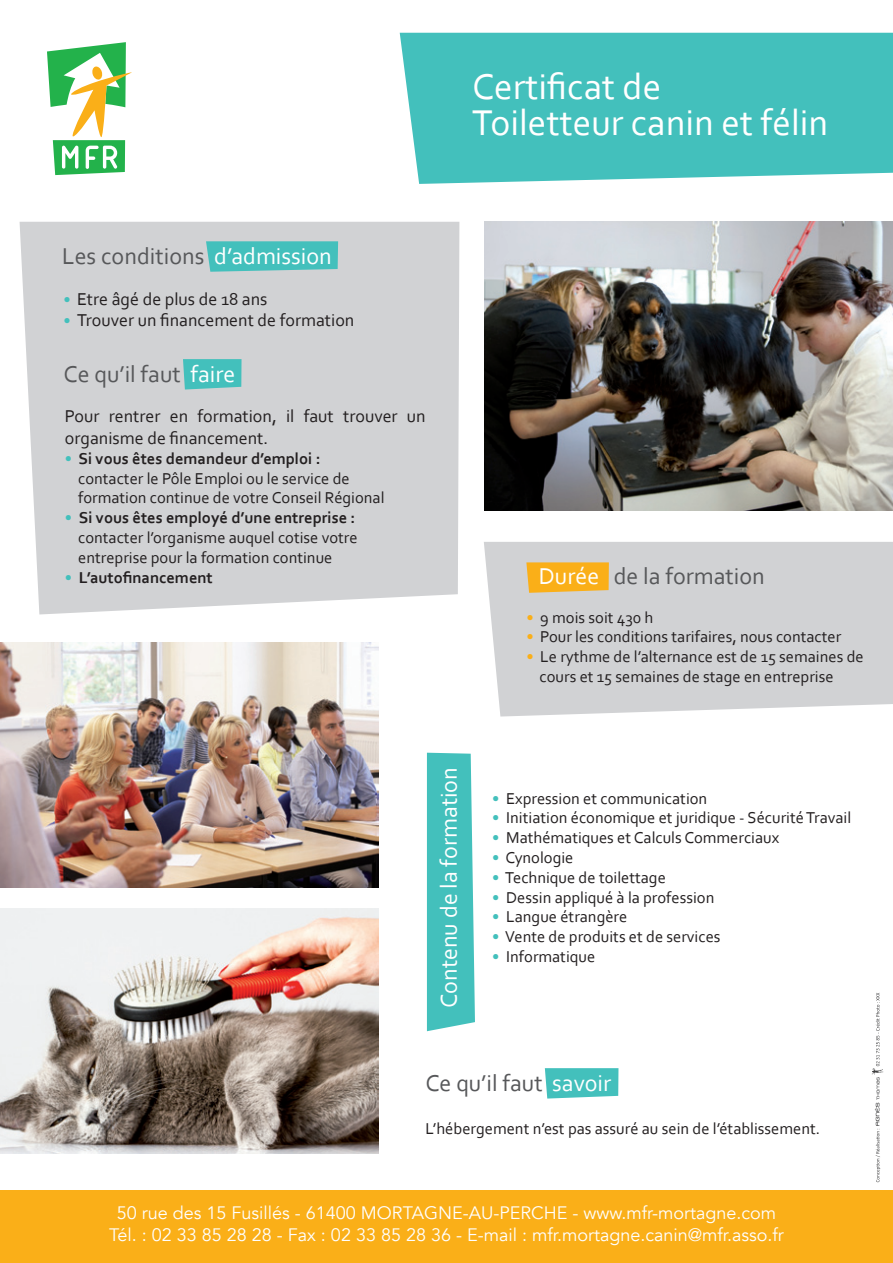
<style>
.page{position:relative;width:893px;height:1263px;background:#fff}
.page>*{position:absolute;margin:0;border:0;box-sizing:border-box;transform-origin:0 0}
.t1{font:37.5px/36px "Corbel";color:#fff}
.t2{font:24px "Corbel";color:#57585a}
.t3{font:24px "Corbel";color:#fff}
.t4{font:18px/21.6px "Avenir";color:#fff;text-align:center}
.t5{font:18px/21.6px "Corbel";color:#231f20}
.t6{font:16.5px/19.8px "Corbel";color:#231f20}
.t7{font:700 16.5px "Corbel";color:#231f20}
.s1{color:#fff}
.s2{font-size:16.5px;color:#43c0bc}
.s3{color:#43c0bc}
.s4{font-weight:700}
.s5{font-weight:400;color:#43c0bc}
.s6{color:#faaf18}
</style>
<div class="page">
<img style="left:0;top:909px;width:378px;height:244px">
<img style="left:0;top:642px;width:378px;height:245px">
<div style="left:0;top:1191px;width:893px;height:72px;background:#faaf18"></div>
<div style="left:484px;top:542px;width:409px;height:174px;background:#d1d2d4"></div>
<div style="left:400px;top:33px;width:493px;height:151px;background:#43c0bc"></div>
<div style="left:20px;top:222px;width:439px;height:392px;background:#d1d2d4"></div>
<svg style="left:206px;top:241px;width:132px;height:31px;background:#4ec1bd"></svg>
<svg style="left:526px;top:562px;width:83px;height:31px;background:#f6b127"></svg>
<svg style="left:47px;top:42px;width:85px;height:134px"></svg>
<svg style="left:183px;top:359px;width:59px;height:30px;background:#4bc1bd"></svg>
<svg style="left:872px;top:993px;width:11px;height:189px"></svg>
<svg style="left:545px;top:1068px;width:73px;height:30px;background:#4bc2bf"></svg>
<div style="left:427px;top:753px;width:48px;height:278px;background:#43c0bc"></div>
<img style="left:485px;top:222px;width:408px;height:288px">
<h1 class="t1" style="left:472px;top:68px;width:358px">Certificat de<br>Toiletteur canin et félin</h1>
<h2 class="t2" style="left:62px;top:241px;width:271px">Les conditions <span class="s1">d’admission</span></h2>
<p class="t5" style="left:64px;top:287px;width:205px"><span class="s2">•</span> Etre âgé de plus de 18 ans</p>
<p class="t5" style="left:64px;top:309px;width:292px"><span class="s2">•</span> Trouver un financement de formation</p>
<h2 class="t2" style="left:64px;top:359px;width:173px">Ce qu’il faut <span class="s1">faire</span></h2>
<p class="t5" style="left:65px;top:405px;width:362px">Pour rentrer en formation, il faut trouver un organisme de financement.</p>
<p class="t6" style="left:78px;top:448px;width:308px;text-indent:-13px"><span class="s3">•</span> <span class="s4">Si vous êtes demandeur d’emploi : </span>contacter le Pôle Emploi ou le service de formation continue de votre Conseil Régional</p>
<p class="t6" style="left:78px;top:507px;width:281px;text-indent:-13px"><span class="s3">•</span> <span class="s4">Si vous êtes employé d’une entreprise : </span>contacter l’organisme auquel cotise votre entreprise pour la formation continue</p>
<p class="t7" style="left:65px;top:567px;width:149px"><span class="s5">•</span> L’autofinancement</p>
<h2 class="t3" style="left:434px;top:1008px;width:242px;rotate:-90deg">Contenu de la formation</h2>
<h2 class="t2" style="left:539px;top:561px;width:228px"><span class="s1">Durée</span> de la formation</h2>
<p class="t6" style="left:526px;top:607px;width:129px"><span class="s6">•</span> 9 mois soit 430 h</p>
<p class="t6" style="left:526px;top:626px;width:316px"><span class="s6">•</span> Pour les conditions tarifaires, nous contacter</p>
<p class="t6" style="left:540px;top:646px;width:326px;text-indent:-13px"><span class="s6">•</span> Le rythme de l’alternance est de 15 semaines de cours et 15 semaines de stage en entreprise</p>
<p class="t6" style="left:492px;top:788px;width:217px"><span class="s3">•</span> Expression et communication</p>
<p class="t6" style="left:492px;top:807px;width:360px"><span class="s3">•</span> Initiation économique et juridique - Sécurité Travail</p>
<p class="t6" style="left:492px;top:827px;width:288px"><span class="s3">•</span> Mathématiques et Calculs Commerciaux</p>
<p class="t6" style="left:492px;top:847px;width:83px"><span class="s3">•</span> Cynologie</p>
<p class="t6" style="left:492px;top:867px;width:175px"><span class="s3">•</span> Technique de toilettage</p>
<p class="t6" style="left:492px;top:887px;width:224px"><span class="s3">•</span> Dessin appliqué à la profession</p>
<p class="t6" style="left:492px;top:906px;width:137px"><span class="s3">•</span> Langue étrangère</p>
<p class="t6" style="left:492px;top:926px;width:230px"><span class="s3">•</span> Vente de produits et de services</p>
<p class="t6" style="left:492px;top:946px;width:104px"><span class="s3">•</span> Informatique</p>
<h2 class="t2" style="left:425px;top:1068px;width:187px">Ce qu’il faut <span class="s1">savoir</span></h2>
<p class="t6" style="left:425px;top:1118px;width:396px">L’hébergement n’est pas assuré au sein de l’établissement.</p>
<p class="t4" style="left:109px;top:1203px;width:676px">50 rue des 15 Fusillés - 61400 MORTAGNE-AU-PERCHE - www.mfr-mortagne.com<br>Tél. : 02 33 85 28 28 - Fax : 02 33 85 28 36 - E-mail : mfr.mortagne.canin@mfr.asso.fr</p>
</div>
